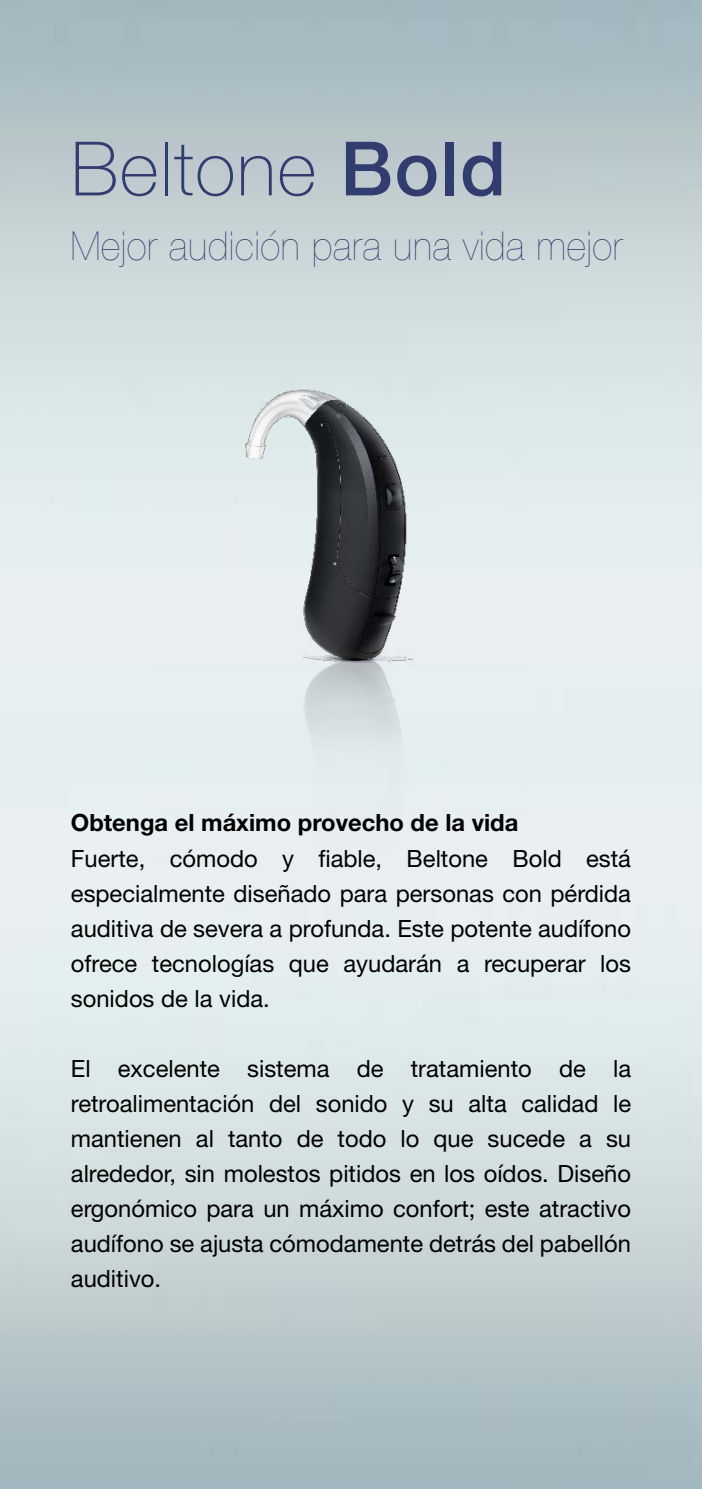
<style>
.page{position:relative;width:702px;height:1489px;background:#fff}
.page>*{position:absolute;margin:0;border:0;box-sizing:border-box;transform-origin:0 0}
.t1{font:100 75px "Helvetica Neue LT Pro";letter-spacing:.02em;color:#313c6f}
.t2{font:200 40px "Helvetica Neue LT Pro";letter-spacing:.02em;color:#313c6f;scale:.95 1}
.t3{font:23.75px/35px "Helvetica Neue LT Pro";color:#000;text-align:justify}
.t4{font:700 23.75px "Helvetica Neue LT Pro";color:#000}
.s1{font-weight:500}
</style>
<div class="page">
<div style="left:153px;top:731px;width:372px;height:183px;background:#e8eef2"></div>
<img style="left:153px;top:300px;width:372px;height:431px">
<h1 class="t1" style="left:71px;top:126px;width:436px">Beltone <span class="s1">Bold</span></h1>
<h2 class="t2" style="left:71px;top:223px;width:582px">Mejor audición para una vida mejor</h2>
<p class="t4" style="left:71px;top:808px;width:449px">Obtenga el máximo provecho de la vida</p>
<p class="t3" style="left:71px;top:840px;width:561px">Fuerte, cómodo y fiable, Beltone Bold está especialmente diseñado para personas con pérdida auditiva de severa a profunda. Este potente audífono ofrece tecnologías que ayudarán a recuperar los sonidos de la vida.</p>
<p class="t3" style="left:71px;top:1050px;width:561px">El excelente sistema de tratamiento de la retroalimentación del sonido y su alta calidad le mantienen al tanto de todo lo que sucede a su alrededor, sin molestos pitidos en los oídos. Diseño ergonómico para un máximo confort; este atractivo audífono se ajusta cómodamente detrás del pabellón auditivo.</p>
</div>
